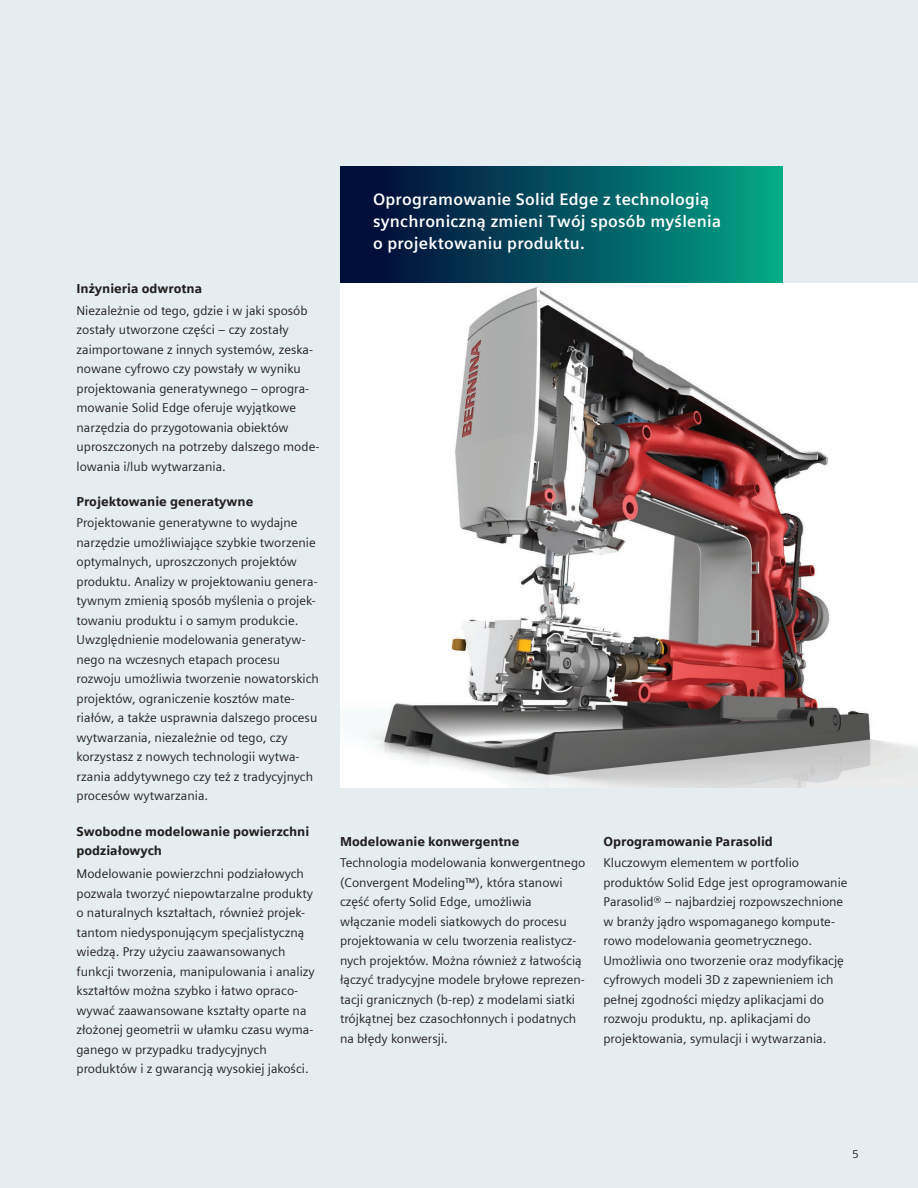
<style>
.page{position:relative;width:918px;height:1188px;background:#e5edf1}
.page>*{position:absolute;margin:0;border:0;box-sizing:border-box;transform-origin:0 0}
.Quotation_11_pt_whit{font:700 16.5px/21.8px "Siemens Sans Global";letter-spacing:.015em;color:#fff}
.Copy_9pt_5mm{font:12.75px/19.5px "Siemens Sans";color:#231f20}
.Copy_Subhead_9pt_5mm{font:900 12.75px/19.5px "Siemens Sans";color:#231f20}
.t1{font:11.25px "Siemens Sans";color:#231f20}
</style>
<div class="page">
<img style="left:340px;top:284px;width:578px;height:503px">
<div style="left:340px;top:166px;width:443px;height:117px;background:linear-gradient(to right,#020135,#02a688)"></div>
<p class="Copy_Subhead_9pt_5mm" style="left:77px;top:278px;width:127px">Inżynieria odwrotna</p>
<p class="Copy_9pt_5mm" style="left:77px;top:300px;width:244px">Niezależnie od tego, gdzie i w jaki sposób zostały utworzone części – czy zostały zaimportowane z innych systemów, zeska&shy;nowane cyfrowo czy powstały w wyniku projektowania generatywnego – oprogra&shy;mowanie Solid Edge oferuje wyjątkowe narzędzia do przygotowania obiektów uproszczonych na potrzeby dalszego mode&shy;lowania i/lub wytwarzania.</p>
<p class="Copy_Subhead_9pt_5mm" style="left:77px;top:491px;width:178px">Projektowanie generatywne</p>
<p class="Copy_9pt_5mm" style="left:77px;top:512px;width:244px">Projektowanie generatywne to wydajne narzędzie umożliwiające szybkie tworzenie optymalnych, uproszczonych projektów produktu. Analizy w projektowaniu genera&shy;tywnym zmienią sposób myślenia o projek&shy;towaniu produktu i o samym produkcie.<br>Uwzględnienie modelowania generatyw&shy;nego na wczesnych etapach procesu rozwoju umożliwia tworzenie nowatorskich projektów, ograniczenie kosztów mate&shy;riałów, a także usprawnia dalszego procesu wytwarzania, niezależnie od tego, czy korzystasz z nowych technologii wytwa&shy;rzania addytywnego czy też z tradycyjnych procesów wytwarzania.</p>
<p class="Copy_Subhead_9pt_5mm" style="left:77px;top:821px;width:234px">Swobodne modelowanie powierzchni podziałowych</p>
<p class="Copy_9pt_5mm" style="left:77px;top:863px;width:240px">Modelowanie powierzchni podziałowych pozwala tworzyć niepowtarzalne produkty o naturalnych kształtach, również projek&shy;tantom niedysponującym specjalistyczną wiedzą. Przy użyciu zaawansowanych funkcji tworzenia, manipulowania i analizy kształtów można szybko i łatwo opraco&shy;wywać zaawansowane kształty oparte na złożonej geometrii w ułamku czasu wyma&shy;ganego w przypadku tradycyjnych produktów i z gwarancją wysokiej jakości.</p>
<p class="Quotation_11_pt_whit" style="left:373px;top:189px;width:350px">Oprogramowanie Solid Edge z technologią synchroniczną zmieni Twój sposób myślenia o projektowaniu produktu.</p>
<p class="Copy_Subhead_9pt_5mm" style="left:340px;top:831px;width:181px">Modelowanie konwergentne</p>
<p class="Copy_9pt_5mm" style="left:340px;top:852px;width:247px">Technologia modelowania konwergentnego (Convergent Modeling™), która stanowi część oferty Solid Edge, umożliwia włączanie modeli siatkowych do procesu projektowania w celu tworzenia realistycz&shy;nych projektów. Można również z łatwością łączyć tradycyjne modele bryłowe reprezen&shy;tacji granicznych (b-rep) z modelami siatki trójkątnej bez czasochłonnych i podatnych na błędy konwersji.</p>
<p class="Copy_Subhead_9pt_5mm" style="left:603px;top:831px;width:171px">Oprogramowanie Parasolid</p>
<p class="Copy_9pt_5mm" style="left:603px;top:852px;width:246px">Kluczowym elementem w portfolio produktów Solid Edge jest oprogramowanie Parasolid® – najbardziej rozpowszechnione w branży jądro wspomaganego kompute&shy;rowo modelowania geometrycznego.<br>Umożliwia ono tworzenie oraz modyfikację cyfrowych modeli 3D z zapewnieniem ich pełnej zgodności między aplikacjami do rozwoju produktu, np. aplikacjami do projektowania, symulacji i wytwarzania.</p>
<p class="t1" style="left:852px;top:1146px;width:8px">5</p>
</div>
